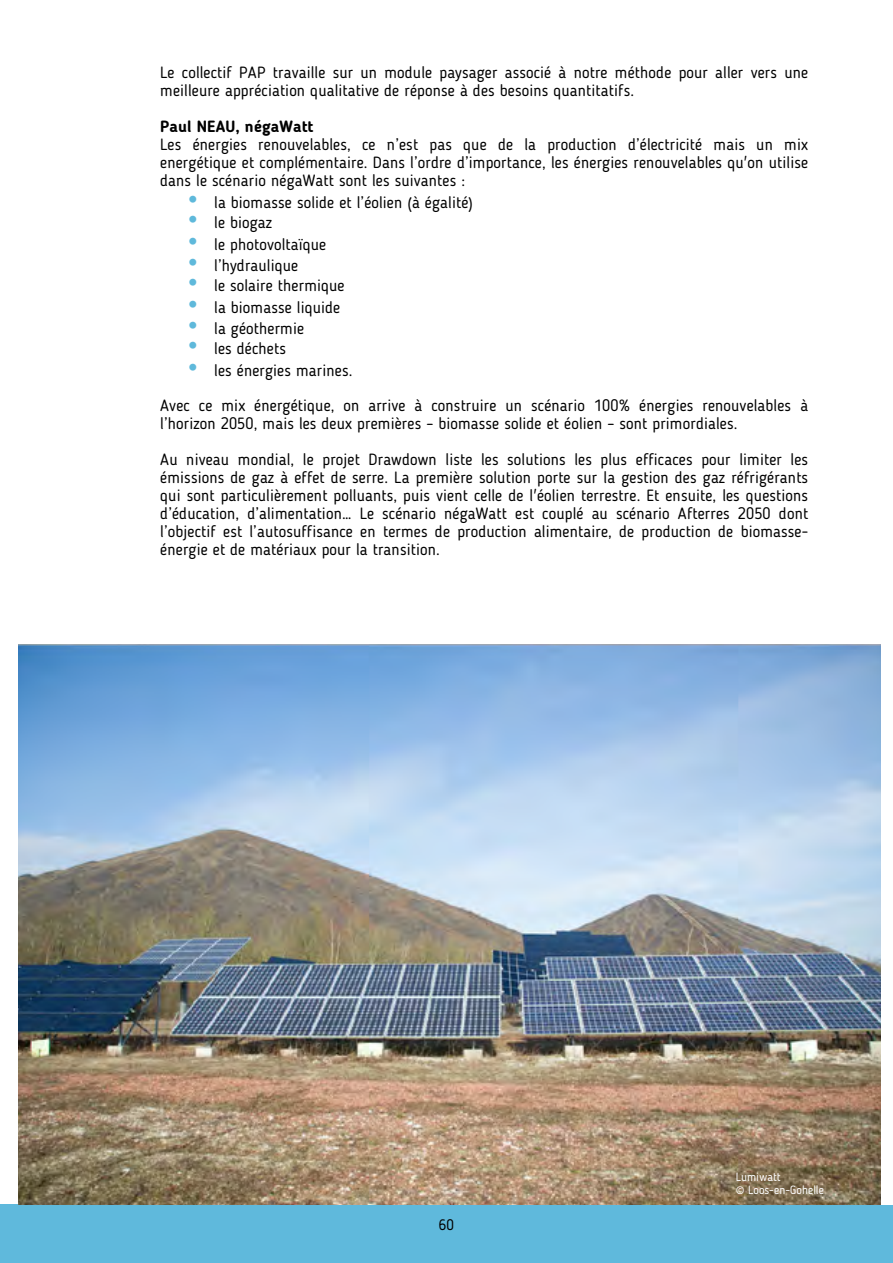
<style>
.page{position:relative;width:893px;height:1263px;background:#fff}
.page>*{position:absolute;margin:0;border:0;box-sizing:border-box;transform-origin:0 0}
.t1{font:16.2px/18px "Blogger Sans";letter-spacing:.01em;color:#000}
.t2{font:700 16.2px "Blogger Sans";letter-spacing:.01em;color:#000}
.t3{font:15px "Blogger Sans";color:#000}
.t4{font:11.85px/12.9px "Blogger Sans";letter-spacing:.005em;color:#fff}
.s1{color:#5fb9db}
</style>
<div class="page">
<div style="left:0;top:1205px;width:893px;height:58px;background:#5fb9dc"></div>
<img style="left:18px;top:645px;width:862px;height:560px">
<img style="left:725px;top:1171px;width:151px;height:30px">
<p class="t1" style="left:160px;top:64px;width:649px">Le collectif PAP travaille sur un module paysager associé à notre méthode pour aller vers une meilleure appréciation qualitative de réponse à des besoins quantitatifs.</p>
<p class="t2" style="left:160px;top:117px;width:155px">Paul NEAU, négaWatt</p>
<p class="t1" style="left:160px;top:136px;width:649px;text-align:justify">Les énergies renouvelables, ce n’est pas que de la production d’électricité mais un mix energétique et complémentaire. Dans l’ordre d’importance, les énergies renouvelables qu'on utilise dans le scénario négaWatt sont les suivantes :</p>
<p class="t1" style="left:187px;top:193px;width:287px"><span class="s1">•</span> la biomasse solide et l’éolien (à égalité)</p>
<p class="t1" style="left:187px;top:214px;width:86px"><span class="s1">•</span> le biogaz</p>
<p class="t1" style="left:187px;top:235px;width:140px"><span class="s1">•</span> le photovoltaïque</p>
<p class="t1" style="left:187px;top:256px;width:112px"><span class="s1">•</span> l’hydraulique</p>
<p class="t1" style="left:187px;top:277px;width:159px"><span class="s1">•</span> le solaire thermique</p>
<p class="t1" style="left:187px;top:298px;width:154px"><span class="s1">•</span> la biomasse liquide</p>
<p class="t1" style="left:187px;top:319px;width:118px"><span class="s1">•</span> la géothermie</p>
<p class="t1" style="left:187px;top:340px;width:100px"><span class="s1">•</span> les déchets</p>
<p class="t1" style="left:187px;top:361px;width:167px"><span class="s1">•</span> les énergies marines.</p>
<p class="t1" style="left:160px;top:397px;width:649px">Avec ce mix énergétique, on arrive à construire un scénario 100% énergies renouvelables à l’horizon 2050, mais les deux premières – biomasse solide et éolien – sont primordiales.</p>
<p class="t1" style="left:160px;top:451px;width:649px;text-align:justify">Au niveau mondial, le projet Drawdown liste les solutions les plus efficaces pour limiter les émissions de gaz à effet de serre. La première solution porte sur la gestion des gaz réfrigérants qui sont particulièrement polluants, puis vient celle de l'éolien terrestre. Et ensuite, les questions d’éducation, d’alimentation… Le scénario négaWatt est couplé au scénario Afterres 2050 dont l’objectif est l’autosuffisance en termes de production alimentaire, de production de biomasse&shy;énergie et de matériaux pour la transition.</p>
<p class="t3" style="left:439px;top:1216px;width:16px">60</p>
<p class="t4" style="left:736px;top:1170px;width:90px">Lumiwatt<br>© Loos-en-Gohelle</p>
</div>
